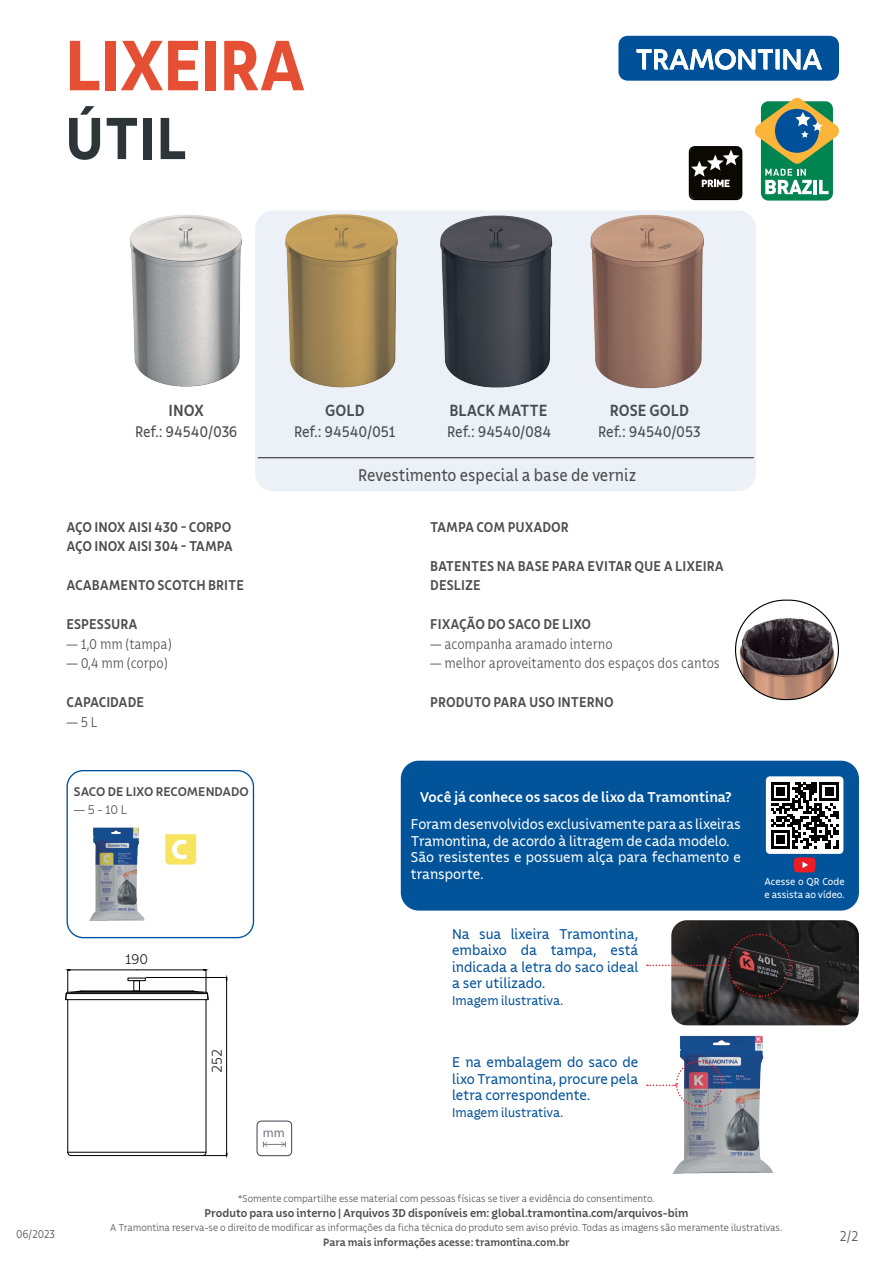
<style>
.page{position:relative;width:893px;height:1263px;background:#fff}
.page>*{position:absolute;margin:0;border:0;box-sizing:border-box;transform-origin:0 0}
.t1{font:700 75px "Tramontina Cond Titulos";letter-spacing:-.02em;color:#e54f33}
.t2{font:700 62.4px "Tramontina Cond Titulos";color:#2e3539}
.t3{font:18px "Tramontina Cond Titulos";color:#4b4c4d}
.t4{font:500 17.1px "Tramontina Cond Titulos";color:#4b4c4d}
.t5{font:16.2px "Tramontina Cond Titulos";color:#4b4c4d}
.t6{font:500 15px/19.5px "Tramontina Cond Titulos";color:#4b4c4d}
.t7{font:15px/16.5px "Tramontina Sm Cd Titulos";color:#01519a;text-align:justify}
.t8{font:15px/16.5px "Tramontina Sm Cd Titulos";letter-spacing:-.005em;color:#fff}
.t9{font:300 15px "Tramontina Cond Titulos";letter-spacing:-.005em;color:#4b4c4d}
.t10{font:500 15px "Tramontina Sm Cd Titulos";color:#fff}
.t11{font:300 15px "Tramontina Sm Cd Titulos";letter-spacing:-.01em;color:#231f20}
.t12{font:13.5px "Tramontina Sm Cd Titulos";letter-spacing:-.005em;color:#01519a}
.t13{font:500 13.35px "Tramontina Sm Cd Titulos";color:#4b4c4d}
.t14{font:300 13.35px "Tramontina Sm Cd Titulos";color:#4b4c4d}
.t15{font:13.2px "Myriad Pro";color:#737882}
.t16{font:500 12px "Tramontina Sm Cd Titulos";color:#4b4c4d}
.t17{font:300 12px "Tramontina Cond Titulos";letter-spacing:-.015em;color:#4b4c4d}
.t18{font:12px "Frutiger LT Pro";color:#737981}
.t19{font:500 11.25px "Tramontina Sm Cd Titulos";letter-spacing:-.005em;color:#4b4c4d}
.t20{font:300 10.65px "Poppins";color:#000}
.t21{font:300 10.5px "Tramontina Sm Cd Titulos";letter-spacing:-.005em;color:#4b4c4d}
.t22{font:10.5px/12.6px "Tramontina Sm Cd Titulos";letter-spacing:-.005em;color:#fff}
</style>
<div class="page">
<svg style="left:618px;top:36px;width:221px;height:45px"></svg>
<img style="left:735px;top:606px;width:103px;height:93px">
<img style="left:130px;top:215px;width:112px;height:172px">
<hr style="left:146px;top:977px;width:81px;height:1px;background:#000">
<hr style="left:226px;top:1066px;width:1px;height:89px;background:#000">
<hr style="left:226px;top:977px;width:1px;height:89px;background:#000">
<hr style="left:137px;top:969px;width:69px;height:1px;background:#000">
<hr style="left:68px;top:969px;width:69px;height:1px;background:#000">
<hr style="left:71px;top:1155px;width:132px;height:1px;background:#000">
<hr style="left:68px;top:1152px;width:138px;height:1px;background:#000">
<hr style="left:68px;top:1000px;width:1px;height:152px;background:#000">
<hr style="left:206px;top:1000px;width:1px;height:152px;background:#000">
<hr style="left:66px;top:999px;width:142px;height:1px;background:#000">
<hr style="left:66px;top:993px;width:141px;height:1px;background:#000">
<hr style="left:68px;top:992px;width:138px;height:1px;background:#000">
<hr style="left:81px;top:991px;width:111px;height:1px;background:#000">
<svg style="left:202px;top:1152px;width:25px;height:4px"></svg>
<svg style="left:67px;top:1152px;width:5px;height:4px"></svg>
<svg style="left:192px;top:969px;width:17px;height:31px"></svg>
<svg style="left:65px;top:969px;width:16px;height:31px"></svg>
<div style="left:134px;top:980px;width:6px;height:11px;border:1px solid #000"></div>
<div style="left:128px;top:978px;width:18px;height:3px;border:1px solid #000"></div>
<div style="left:257px;top:1120px;width:35px;height:36px;border:1px solid #38424f;border-radius:4px"></div>
<svg style="left:263px;top:1141px;width:23px;height:6px"></svg>
<div style="left:761px;top:101px;width:72px;height:100px;background:#008551;border-radius:7px"></div>
<svg style="left:755px;top:97px;width:84px;height:97px"></svg>
<svg style="left:689px;top:146px;width:53px;height:54px;background:#33302b"></svg>
<svg style="left:255px;top:210px;width:501px;height:281px;background:#c2beba"></svg>
<hr style="left:258px;top:457px;width:496px;height:1px;background:#231f20">
<div style="left:67px;top:770px;width:187px;height:168px;border:1px solid #01519a;border-radius:16px"></div>
<img style="left:89px;top:827px;width:56px;height:94px">
<svg style="left:165px;top:834px;width:31px;height:30px"></svg>
<div style="left:401px;top:761px;width:458px;height:149px;background:#01549a;border-radius:18px"></div>
<img style="left:672px;top:1035px;width:101px;height:139px">
<img style="left:671px;top:920px;width:188px;height:105px">
<svg style="left:647px;top:933px;width:145px;height:65px"></svg>
<svg style="left:647px;top:1060px;width:76px;height:48px"></svg>
<div style="left:766px;top:776px;width:77px;height:78px;background:#fff;border-radius:4px"></div>
<svg style="left:794px;top:857px;width:21px;height:15px"></svg>
<svg style="left:771px;top:782px;width:67px;height:66px"></svg>
<p class="t1" style="left:65px;top:25px;width:243px">LIXEIRA</p>
<p class="t2" style="left:65px;top:104px;width:124px">ÚTIL</p>
<p class="t4" style="left:169px;top:401px;width:37px">INOX</p>
<p class="t4" style="left:325px;top:401px;width:41px">GOLD</p>
<p class="t4" style="left:449px;top:401px;width:100px">BLACK MATTE</p>
<p class="t4" style="left:610px;top:401px;width:81px">ROSE GOLD</p>
<p class="t5" style="left:135px;top:424px;width:104px">Ref.: 94540/036</p>
<p class="t5" style="left:294px;top:424px;width:103px">Ref.: 94540/051</p>
<p class="t5" style="left:447px;top:424px;width:106px">Ref.: 94540/084</p>
<p class="t5" style="left:598px;top:424px;width:104px">Ref.: 94540/053</p>
<p class="t6" style="left:67px;top:517px;width:166px">AÇO INOX AISI 430 - CORPO</p>
<p class="t6" style="left:67px;top:536px;width:168px">AÇO INOX AISI 304 - TAMPA</p>
<p class="t6" style="left:67px;top:575px;width:179px">ACABAMENTO SCOTCH BRITE</p>
<p class="t6" style="left:67px;top:614px;width:73px">ESPESSURA</p>
<p class="t9" style="left:67px;top:636px;width:107px">— 1,0 mm (tampa)</p>
<p class="t9" style="left:67px;top:655px;width:103px">— 0,4 mm (corpo)</p>
<p class="t6" style="left:67px;top:692px;width:79px">CAPACIDADE</p>
<p class="t9" style="left:67px;top:714px;width:33px">— 5 L</p>
<p class="t13" style="left:74px;top:785px;width:176px">SACO DE LIXO RECOMENDADO</p>
<p class="t14" style="left:74px;top:802px;width:55px">— 5 - 10 L</p>
<p class="t11" style="left:125px;top:951px;width:25px">190</p>
<p class="t20" style="left:125px;top:957px;width:29px">Ø 190</p>
<p class="t11" style="left:209px;top:1073px;width:25px;rotate:-90deg">252</p>
<p class="t15" style="left:263px;top:1125px;width:23px">mm</p>
<p class="t18" style="left:261px;top:1127px;width:22px">mm</p>
<p class="t3" style="left:358px;top:466px;width:280px">Revestimento especial a base de verniz</p>
<p class="t6" style="left:430px;top:517px;width:140px">TAMPA COM PUXADOR</p>
<p class="t6" style="left:430px;top:556px;width:295px">BATENTES NA BASE PARA EVITAR QUE A LIXEIRA<br>DESLIZE</p>
<p class="t6" style="left:430px;top:614px;width:162px">FIXAÇÃO DO SACO DE LIXO</p>
<p class="t9" style="left:430px;top:636px;width:184px">— acompanha aramado interno</p>
<p class="t9" style="left:430px;top:655px;width:291px">— melhor aproveitamento dos espaços dos cantos</p>
<p class="t6" style="left:430px;top:692px;width:185px">PRODUTO PARA USO INTERNO</p>
<p class="t10" style="left:420px;top:789px;width:314px">Você já conhece os sacos de lixo da Tramontina?</p>
<p class="t8" style="left:411px;top:816px;width:331px">Foram desenvolvidos exclusivamente para as lixeiras<br>Tramontina, de acordo à litragem de cada modelo.</p>
<p class="t8" style="left:411px;top:849px;width:331px">São resistentes e possuem alça para fechamento e transporte.</p>
<p class="t7" style="left:452px;top:925px;width:188px">Na sua lixeira Tramontina, embaixo da tampa, está indicada a letra do saco ideal a ser utilizado.</p>
<p class="t12" style="left:452px;top:993px;width:113px">Imagem ilustrativa.</p>
<p class="t7" style="left:452px;top:1054px;width:188px">E na embalagem do saco de lixo Tramontina, procure pela letra correspondente.</p>
<p class="t12" style="left:452px;top:1105px;width:113px">Imagem ilustrativa.</p>
<p class="t21" style="left:238px;top:1193px;width:418px">*Somente compartilhe esse material com pessoas físicas se tiver a evidência do consentimento.</p>
<p class="t16" style="left:204px;top:1206px;width:485px">Produto para uso interno | Arquivos 3D disponíveis em: global.tramontina.com/arquivos-bim</p>
<p class="t22" style="left:765px;top:875px;width:82px">Acesse o QR Code e assista ao vídeo.</p>
<p class="t21" style="left:110px;top:1222px;width:674px">A Tramontina reserva-se o direito de modificar as informações da ficha técnica do produto sem aviso prévio. Todas as imagens são meramente ilustrativas.</p>
<p class="t19" style="left:323px;top:1236px;width:248px">Para mais informações acesse: tramontina.com.br</p>
<p class="t17" style="left:16px;top:1228px;width:40px">06/2023</p>
<p class="t9" style="left:839px;top:1228px;width:21px">2/2</p>
</div>
